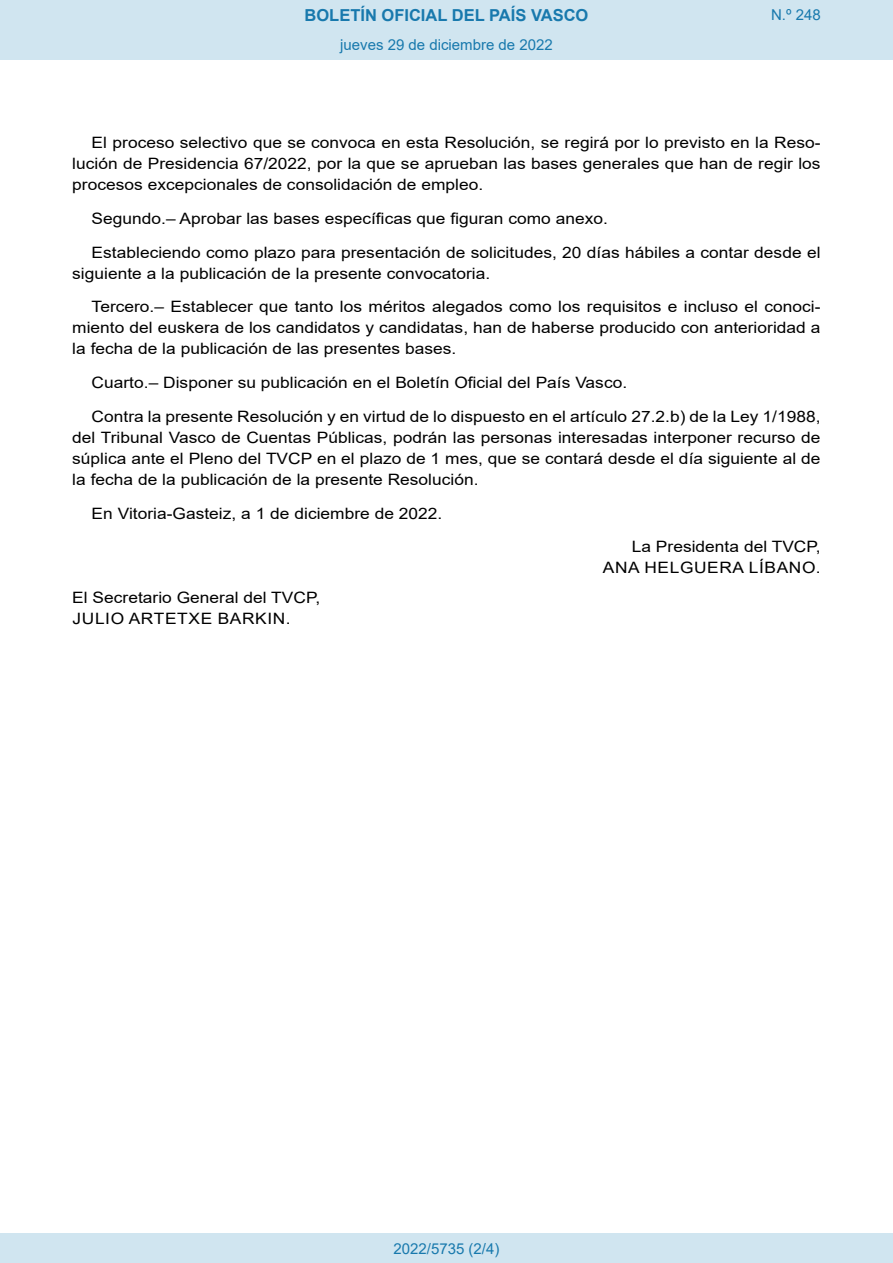
<style>
.page{position:relative;width:893px;height:1263px;background:#fff}
.page>*{position:absolute;margin:0;border:0;box-sizing:border-box;transform-origin:0 0}
.t1{font:700 16.5px "Arial";color:#1879ad}
.BOPVDetalle{font:15.6px/21px "Arial";color:#000;text-align:justify;scale:1.11 1}
.BOPVFirmaLugFec{font:15.6px "Arial";color:#000;scale:1.11 1}
.BOPVFirmaPuesto{font:15.6px "Arial";color:#000;scale:1.11 1}
.BOPVPuestoLehen2{font:15.6px "Arial";color:#000;scale:1.11 1}
.BOPVFirmaNombre{font:15.6px "Arial";letter-spacing:.035em;color:#000;scale:1.11 1}
.BOPVNombreLehen2{font:15.6px "Arial";letter-spacing:.035em;color:#000;scale:1.11 1}
.Paginacion_Centro{font:15px "Arial";color:#1879ad}
</style>
<div class="page">
<div style="left:0;top:0;width:893px;height:60px;background:#d0e5f0"></div>
<div style="left:0;top:1233px;width:893px;height:30px;background:#d0e5f0"></div>
<p class="t1" style="left:305px;top:3px;width:285px">BOLETÍN OFICIAL DEL PAÍS VASCO</p>
<p class="Paginacion_Centro" style="left:340px;top:35px;width:214px">jueves 29 de diciembre de 2022</p>
<p class="Paginacion_Centro" style="left:771px;top:5px;width:51px">N.º 248</p>
<p class="BOPVDetalle" style="left:72px;top:132px;width:676px;text-indent:19px">El proceso selectivo que se convoca en esta Resolución, se regirá por lo previsto en la Reso&shy;lución de Presidencia 67/2022, por la que se aprueban las bases generales que han de regir los procesos excepcionales de consolidación de empleo.</p>
<p class="BOPVDetalle" style="left:92px;top:208px;width:467px">Segundo.– Aprobar las bases específicas que figuran como anexo.</p>
<p class="BOPVDetalle" style="left:72px;top:242px;width:676px;text-indent:19px">Estableciendo como plazo para presentación de solicitudes, 20 días hábiles a contar desde el siguiente a la publicación de la presente convocatoria.</p>
<p class="BOPVDetalle" style="left:72px;top:296px;width:676px;text-indent:19px">Tercero.– Establecer que tanto los méritos alegados como los requisitos e incluso el conoci&shy;miento del euskera de los candidatos y candidatas, han de haberse producido con anterioridad a la fecha de la publicación de las presentes bases.</p>
<p class="BOPVDetalle" style="left:92px;top:372px;width:484px">Cuarto.– Disponer su publicación en el Boletín Oficial del País Vasco.</p>
<p class="BOPVDetalle" style="left:72px;top:406px;width:676px;text-indent:19px">Contra la presente Resolución y en virtud de lo dispuesto en el artículo 27.2.b) de la Ley 1/1988, del Tribunal Vasco de Cuentas Públicas, podrán las personas interesadas interponer recurso de súplica ante el Pleno del TVCP en el plazo de 1 mes, que se contará desde el día siguiente al de la fecha de la publicación de la presente Resolución.</p>
<p class="BOPVFirmaLugFec" style="left:92px;top:502px;width:318px">En Vitoria-Gasteiz, a 1 de diciembre de 2022.</p>
<p class="BOPVPuestoLehen2" style="left:632px;top:536px;width:172px">La Presidenta del TVCP,</p>
<p class="BOPVNombreLehen2" style="left:603px;top:557px;width:198px">ANA HELGUERA LÍBANO.</p>
<p class="BOPVFirmaPuesto" style="left:72px;top:587px;width:225px">El Secretario General del TVCP,</p>
<p class="BOPVFirmaNombre" style="left:73px;top:608px;width:198px">JULIO ARTETXE BARKIN.</p>
<p class="Paginacion_Centro" style="left:393px;top:1238px;width:107px">2022/5735 (2/4)</p>
</div>
